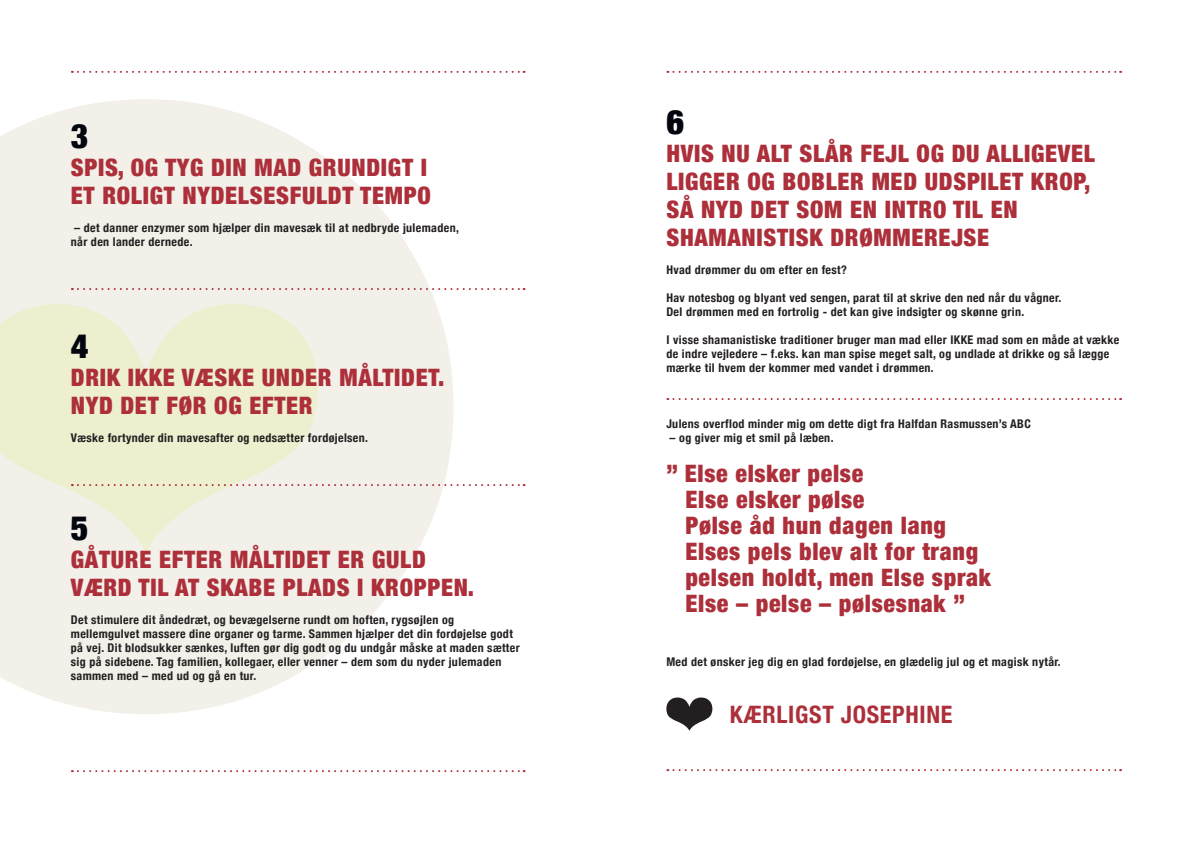
<style>
.page{position:relative;width:1191px;height:842px;background:#fff}
.page>*{position:absolute;margin:0;border:0;box-sizing:border-box;transform-origin:0 0}
.t1{font:900 condensed 34px "Helvetica Neue";color:#04060f}
.t2{font:900 condensed 24px/28px "Helvetica Neue";letter-spacing:.03em;color:#ac2f3a}
.t3{font:700 condensed 24px "Helvetica Neue";letter-spacing:.03em;color:#ac2f3a}
.t4{font:700 condensed 12px/14px "Helvetica Neue";letter-spacing:.03em;color:#231f20}
</style>
<div class="page">
<svg style="left:0;top:99px;width:453px;height:615px;fill:#f3efe9"></svg>
<svg style="left:0;top:304px;width:318px;height:250px;background:#eeeed7"></svg>
<svg style="left:72px;top:71px;width:452px;height:2px"></svg>
<svg style="left:667px;top:71px;width:454px;height:2px"></svg>
<svg style="left:667px;top:769px;width:454px;height:2px"></svg>
<svg style="left:72px;top:288px;width:452px;height:2px"></svg>
<svg style="left:72px;top:484px;width:452px;height:2px"></svg>
<svg style="left:72px;top:770px;width:452px;height:2px"></svg>
<svg style="left:666px;top:697px;width:46px;height:34px"></svg>
<svg style="left:667px;top:398px;width:454px;height:2px"></svg>
<p class="t1" style="left:71px;top:108px;width:19px">3</p>
<p class="t2" style="left:71px;top:152px;width:358px">SPIS, OG TYG DIN MAD GRUNDIGT I</p>
<p class="t2" style="left:71px;top:180px;width:361px">ET ROLIGT NYDELSESFULDT TEMPO</p>
<p class="t4" style="left:74px;top:220px;width:386px">– det danner enzymer som hjælper din mavesæk til at nedbryde julemaden,</p>
<p class="t4" style="left:71px;top:234px;width:123px">når den lander dernede.</p>
<p class="t1" style="left:71px;top:318px;width:19px">4</p>
<p class="t2" style="left:71px;top:362px;width:375px">DRIK IKKE VÆSKE UNDER MÅLTIDET.</p>
<p class="t2" style="left:71px;top:390px;width:243px">NYD DET FØR OG EFTER</p>
<p class="t4" style="left:71px;top:430px;width:299px">Væske fortynder din mavesafter og nedsætter fordøjelsen.</p>
<p class="t1" style="left:71px;top:500px;width:19px">5</p>
<p class="t2" style="left:71px;top:544px;width:356px">GÅTURE EFTER MÅLTIDET ER GULD</p>
<p class="t2" style="left:71px;top:572px;width:405px">VÆRD TIL AT SKABE PLADS I KROPPEN.</p>
<p class="t4" style="left:71px;top:612px;width:385px">Det stimulere dit åndedræt, og bevægelserne rundt om hoften, rygsøjlen og</p>
<p class="t4" style="left:71px;top:626px;width:450px">mellemgulvet massere dine organer og tarme. Sammen hjælper det din fordøjelse godt på vej. Dit blodsukker sænkes, luften gør dig godt og du undgår måske at maden sætter sig på sidebene. Tag familien, kollegaer, eller venner – dem som du nyder julemaden sammen med – med ud og gå en tur.</p>
<p class="t1" style="left:666px;top:94px;width:19px">6</p>
<p class="t2" style="left:666px;top:138px;width:430px">HVIS NU ALT SLÅR FEJL OG DU ALLIGEVEL<br>LIGGER OG BOBLER MED UDSPILET KROP,<br>SÅ NYD DET SOM EN INTRO TIL EN</p>
<p class="t2" style="left:666px;top:222px;width:324px">SHAMANISTISK DRØMMEREJSE</p>
<p class="t4" style="left:666px;top:262px;width:182px">Hvad drømmer du om efter en fest?</p>
<p class="t4" style="left:666px;top:290px;width:396px">Hav notesbog og blyant ved sengen, parat til at skrive den ned når du vågner.</p>
<p class="t4" style="left:666px;top:304px;width:359px">Del drømmen med en fortrolig - det kan give indsigter og skønne grin.</p>
<p class="t4" style="left:666px;top:332px;width:454px">I visse shamanistiske traditioner bruger man mad eller IKKE mad som en måde at vække de indre vejledere – f.eks. kan man spise meget salt, og undlade at drikke og så lægge mærke til hvem der kommer med vandet i drømmen.</p>
<p class="t4" style="left:666px;top:416px;width:366px">Julens overflod minder mig om dette digt fra Halfdan Rasmussen’s ABC</p>
<p class="t4" style="left:669px;top:430px;width:165px">– og giver mig et smil på læben.</p>
<p class="t2" style="left:666px;top:458px;width:198px">” Else elsker pelse</p>
<p class="t2" style="left:685px;top:484px;width:181px">Else elsker pølse</p>
<p class="t2" style="left:685px;top:510px;width:262px">Pølse åd hun dagen lang</p>
<p class="t2" style="left:685px;top:536px;width:294px">Elses pels blev alt for trang</p>
<p class="t2" style="left:685px;top:562px;width:307px">pelsen holdt, men Else sprak</p>
<p class="t2" style="left:685px;top:588px;width:281px">Else – pelse – pølsesnak ”</p>
<p class="t4" style="left:666px;top:654px;width:396px">Med det ønsker jeg dig en glad fordøjelse, en glædelig jul og et magisk nytår.</p>
<p class="t3" style="left:730px;top:694px;width:224px">KÆRLIGST JOSEPHINE</p>
</div>
